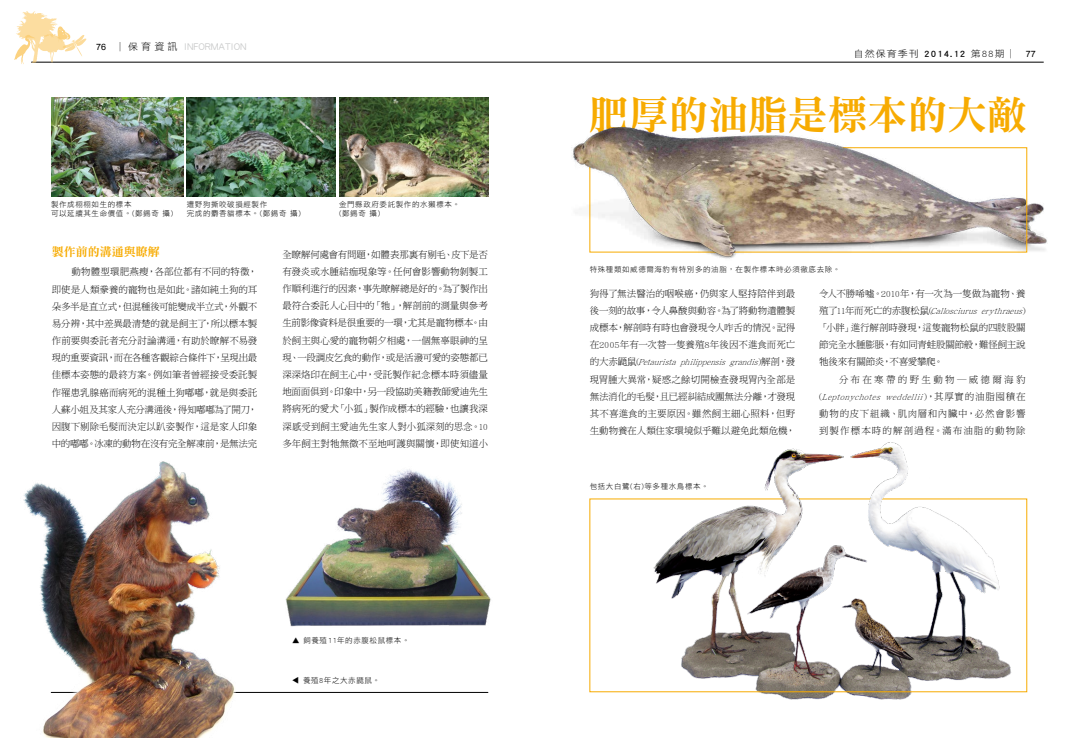
<style>
.page{position:relative;width:1078px;height:738px;background:#fff}
.page>*{position:absolute;margin:0;border:0;box-sizing:border-box;transform-origin:0 0}
.t1{font:39.8px "DF Ming Std W9";color:#f7ab00}
.t2{font:12px "DF Ming Std W9";color:#f7ab00}
.t3{font:10px "DF Hei Std W5";letter-spacing:-.01em;color:#c9caca}
.t4{font:9.5px/17.1px "DF Ming Std W3";color:#000;text-align:justify}
.t5{font:9.3px "DF Hei Std W3";letter-spacing:.1em;color:#000;scale:1.08 1}
.t6{font:7.5px/9px "DF Hei Std W3";letter-spacing:.08em;color:#000}
.s1{font-family:"Arial";font-size:8.7px;color:#000}
.s2{font-family:"DF Ming Std W3";font-size:9.3px;color:#000}
.s3{font-family:"DF Li Hei Std W3";font-size:9.3px;color:#000}
.s4{font-family:"DF Li Hei Std W3";color:#000}
.s5{font-family:"DF Hei Std W7"}
.s6{font-family:"DF Ming Std W3"}
.s7{font-family:"Arial";font-size:8.7px}
.s8{font-style:italic}
.s9{font-family:"DF Ming Std W7"}
</style>
<div class="page">
<hr style="left:31px;top:62px;width:1012px;height:1px;background:#000">
<svg style="left:14px;top:11px;width:73px;height:53px"></svg>
<hr style="left:51px;top:691px;width:437px;height:1px;background:#000">
<img style="left:23px;top:461px;width:213px;height:276px">
<img style="left:643px;top:570px;width:376px;height:130px">
<img style="left:567px;top:61px;width:480px;height:192px">
<img style="left:567px;top:71px;width:458px;height:188px">
<img style="left:285px;top:469px;width:206px;height:158px">
<img style="left:51px;top:97px;width:132px;height:99px">
<img style="left:187px;top:97px;width:149px;height:99px">
<img style="left:339px;top:97px;width:149px;height:99px">
<img style="left:643px;top:442px;width:376px;height:128px">
<p class="t3" style="left:96px;top:41px;width:152px"><span class="s1">76</span> <span class="s2">｜</span><span class="s3">保</span> <span class="s4">育 資 訊</span> INFORMATION</p>
<p class="t6" style="left:51px;top:200px;width:124px">製作成栩栩如生的標本<br>可以延續其生命價值。(鄭錫奇 攝)</p>
<p class="t6" style="left:187px;top:200px;width:115px">遭野狗撕咬破損經製作<br>完成的麝香貓標本。(鄭錫奇 攝)</p>
<p class="t6" style="left:339px;top:200px;width:122px">金門縣政府委託製作的水獺標本。(鄭錫奇 攝)</p>
<p class="t2" style="left:52px;top:245px;width:109px">製作前的溝通與瞭解</p>
<p class="t4" style="left:52px;top:263px;width:207px;text-indent:20px">動物體型環肥燕瘦，各部位都有不同的特徵，即使是人類豢養的寵物也是如此。諸如純土狗的耳朵多半是直立式，但混種後可能變成半立式，外觀不易分辨，其中差異最清楚的就是飼主了，所以標本製作前要與委託者充分討論溝通，有助於瞭解不易發現的重要資訊，而在各種客觀綜合條件下，呈現出最佳標本姿態的最終方案。例如筆者曾經接受委託製作罹患乳腺癌而病死的混種土狗嘟嘟，就是與委託人蘇小姐及其家人充分溝通後，得知嘟嘟為了開刀，因腹下剔除毛髮而決定以趴姿製作，這是家人印象中的嘟嘟。冰凍的動物在沒有完全解凍前，是無法完</p>
<p class="t4" style="left:282px;top:245px;width:207px">全瞭解何處會有問題，如體表那裏有剔毛、皮下是否有發炎或水腫結痂現象等。任何會影響動物剝製工作順利進行的因素，事先瞭解總是好的。為了製作出最符合委託人心目中的「牠」，解剖前的測量與參考生前影像資料是很重要的一環，尤其是寵物標本。由於飼主與心愛的寵物朝夕相處，一個無辜眼神的呈現、一段調皮乞食的動作，或是活潑可愛的姿態都已深深烙印在飼主心中，受託製作紀念標本時須儘量地面面俱到。印象中，另一段協助美籍教師愛迪先生將病死的愛犬「小狐」製作成標本的經驗，也讓我深深感受到飼主愛迪先生家人對小狐深刻的思念。10多年飼主對牠無微不至地呵護與關懷，即使知道小</p>
<p class="t6" style="left:292px;top:635px;width:119px">▲ 飼養殖11年的赤腹松鼠標本。</p>
<p class="t6" style="left:291px;top:683px;width:9px;rotate:-90deg">▲</p>
<p class="t6" style="left:303px;top:674px;width:79px">養殖8年之大赤鼯鼠。</p>
<p class="t5" style="left:853px;top:49px;width:170px">自然保育季刊 <span class="s5">2014.12</span> 第88期<span class="s6">｜</span> <span class="s7">77</span></p>
<h1 class="t1" style="left:588px;top:93px;width:439px">肥厚的油脂是標本的大敵</h1>
<p class="t6" style="left:589px;top:264px;width:252px">特殊種類如威德爾海豹有特別多的油脂，在製作標本時必須徹底去除。</p>
<p class="t4" style="left:589px;top:284px;width:207px">狗得了無法醫治的咽喉癌，仍與家人堅持陪伴到最後一刻的故事，令人鼻酸與動容。為了將動物遺體製成標本，解剖時有時也會發現令人咋舌的情況。記得在2005年有一次替一隻養殖8年後因不進食而死亡的大赤鼯鼠 (<span class="s8">Petaurista philippensis grandis</span>) 解剖，發現胃腫大異常，疑惑之餘切開檢查發現胃內全部是無法消化的毛髮，且已經糾結成團無法分離，才發現其不喜進食的主要原因。雖然飼主細心照料，但野生動物養在人類住家環境似乎難以避免此類危機，</p>
<p class="t4" style="left:819px;top:284px;width:208px">令人不勝唏噓。2010年，有一次為一隻做為寵物、養殖了 1 1 年而死亡的赤腹松鼠 (<span class="s8">Callosciurus erythraeus</span>)「小胖」進行解剖時發現，這隻寵物松鼠的四肢股關節完全水腫膨脹，有如同青蛙股關節般，難怪飼主說牠後來有關節炎，不喜愛攀爬。</p>
<p class="t4" style="left:819px;top:370px;width:208px;text-indent:20px">分布在寒帶的野生動物<span class="s9">―</span>威德爾海豹( <span class="s8">Leptonychotes weddellii</span>) ，其厚實的油脂囤積在動物的皮下組織、肌肉層和內臟中，必然會影響到製作標本時的解剖過程。滿布油脂的動物除</p>
<p class="t6" style="left:589px;top:481px;width:120px">包括大白鷺(右)等多種水鳥標本。</p>
</div>
